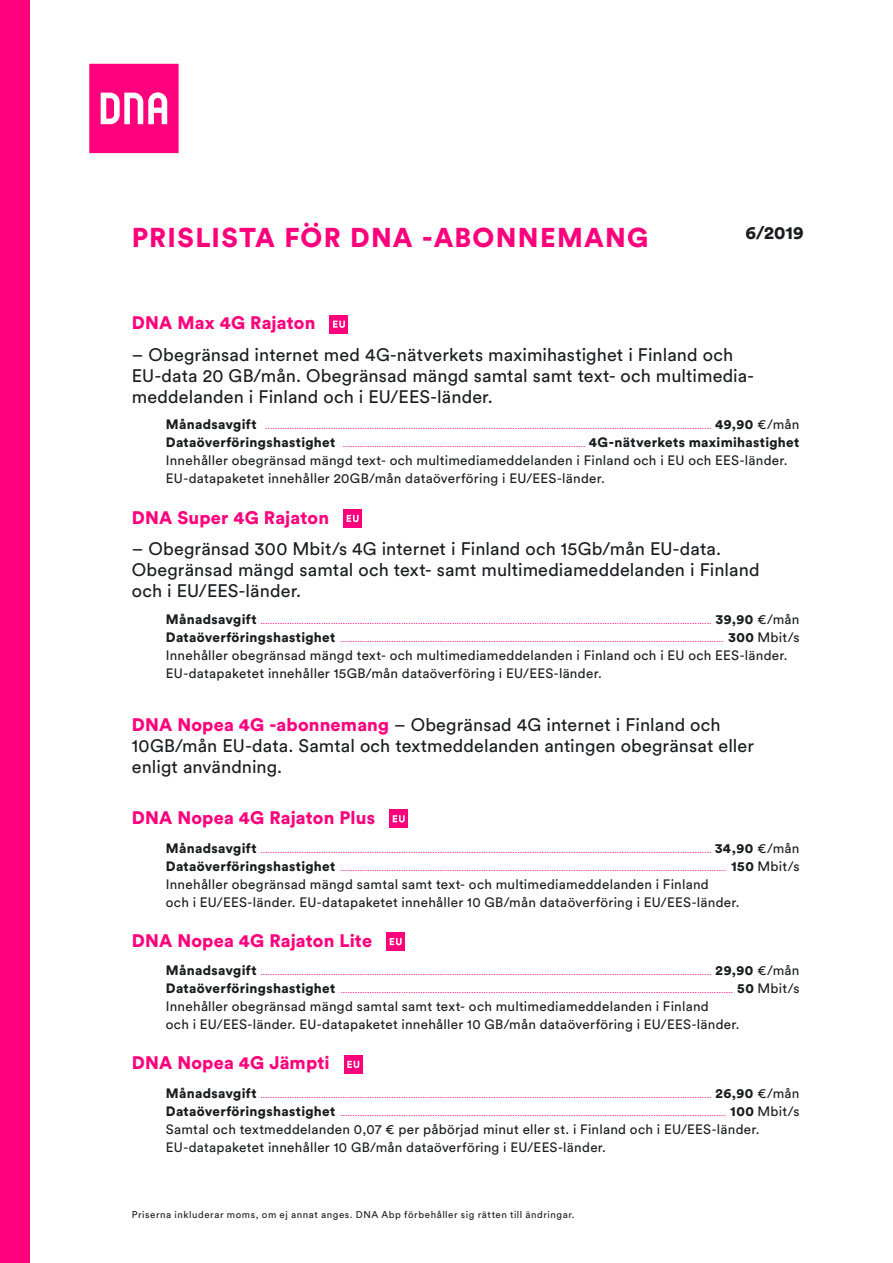
<style>
.page{position:relative;width:893px;height:1263px;background:#fff}
.page>*{position:absolute;margin:0;border:0;box-sizing:border-box;transform-origin:0 0}
.Hinnasto_otsikko_1{font:900 27px "Circular Std";letter-spacing:.05em;color:#ff007d}
.Hinnasto_ingressi{font:18px/21px "Circular Std";letter-spacing:.005em;color:#1b1c20}
.Hinnasto_otsikko_2{font:18px/21px "Circular Std";letter-spacing:.005em;color:#1b1c20}
.Hinnasto_otsikko_2-2{font:900 18px "Circular Std";letter-spacing:.01em;color:#ff007d}
.t1{font:900 18px "Circular Std";color:#1b1c20}
.Hinnasto_teksti{font:13.5px/18px "Circular Std";letter-spacing:.02em;color:#1b1c20}
.t2{font:9.75px "Circular Std";letter-spacing:.055em;color:#1b1c20}
.Hinnasto_hintarivi{font:8.25px "Circular Std";color:#ff007d}
.Hinnasto_hintarivi_k{font:8.25px "Circular Std";color:#ff007d}
.s1{font-weight:900;font-size:13.5px;color:#1b1c20}
.s2{font-size:13.5px;color:#1b1c20}
.s3{font-weight:900;color:#ff007d}
</style>
<div class="page">
<div style="left:0;top:0;width:30px;height:1263px;background:#ff007d"></div>
<svg style="left:89px;top:64px;width:90px;height:89px;background:#ff2791"></svg>
<div style="left:389px;top:810px;width:19px;height:18px;background:#ff007d"></div>
<svg style="left:393px;top:815px;width:12px;height:7px"></svg>
<div style="left:386px;top:932px;width:19px;height:19px;background:#ff007d"></div>
<svg style="left:390px;top:938px;width:12px;height:7px"></svg>
<div style="left:344px;top:1055px;width:18px;height:18px;background:#ff007d"></div>
<svg style="left:347px;top:1061px;width:12px;height:7px"></svg>
<div style="left:330px;top:315px;width:18px;height:18px;background:#ff007d"></div>
<svg style="left:333px;top:321px;width:12px;height:7px"></svg>
<div style="left:343px;top:509px;width:19px;height:19px;background:#ff007d"></div>
<svg style="left:347px;top:515px;width:12px;height:7px"></svg>
<p class="Hinnasto_otsikko_1" style="left:132px;top:219px;width:518px">PRISLISTA FÖR DNA -ABONNEMANG</p>
<p class="t1" style="left:745px;top:221px;width:60px">6/2019</p>
<p class="Hinnasto_otsikko_2-2" style="left:132px;top:311px;width:185px">DNA Max 4G Rajaton</p>
<p class="Hinnasto_ingressi" style="left:132px;top:344px;width:624px">– Obegränsad internet med 4G-nätverkets maximihastighet i Finland och<br>EU-data 20 GB/mån. Obegränsad mängd samtal samt text- och multimedia&shy;meddelanden i Finland och i EU/EES-länder.</p>
<p class="Hinnasto_hintarivi" style="left:166px;top:421px;width:635px"><span class="s1">Månadsavgift</span> ........................................................................................................................................................................................ <span class="s1">49,90</span> <span class="s2">€/mån</span></p>
<p class="Hinnasto_hintarivi_k" style="left:166px;top:439px;width:635px"><span class="s1">Dataöverföringshastighet</span> .................................................................................................... <span class="s1">4G-nätverkets maximihastighet</span></p>
<p class="Hinnasto_teksti" style="left:166px;top:451px;width:623px">Innehåller obegränsad mängd text- och multimediameddelanden i Finland och i EU och EES-länder.<br>EU-datapaketet innehåller 20GB/mån dataöverföring i EU/EES-länder.</p>
<p class="Hinnasto_otsikko_2-2" style="left:132px;top:505px;width:199px">DNA Super 4G Rajaton</p>
<p class="Hinnasto_ingressi" style="left:132px;top:538px;width:629px">– Obegränsad 300 Mbit/s 4G internet i Finland och 15Gb/mån EU-data.<br>Obegränsad mängd samtal och text- samt multimediameddelanden i Finland och i EU/EES-länder.</p>
<p class="Hinnasto_hintarivi" style="left:166px;top:616px;width:635px"><span class="s1">Månadsavgift</span> .......................................................................................................................................................................................... <span class="s1">39,90</span> <span class="s2">€/mån</span></p>
<p class="Hinnasto_hintarivi" style="left:166px;top:634px;width:635px"><span class="s1">Dataöverföringshastighet</span> .............................................................................................................................................................. <span class="s1">300</span> <span class="s2">Mbit/s</span></p>
<p class="Hinnasto_teksti" style="left:166px;top:646px;width:623px">Innehåller obegränsad mängd text- och multimediameddelanden i Finland och i EU och EES-länder.<br>EU-datapaketet innehåller 15GB/mån dataöverföring i EU/EES-länder.</p>
<p class="Hinnasto_otsikko_2" style="left:132px;top:714px;width:624px"><span class="s3">DNA Nopea 4G -abonnemang</span> – Obegränsad 4G internet i Finland och<br>10GB/mån EU-data. Samtal och textmeddelanden antingen obegränsat eller enligt användning.</p>
<p class="Hinnasto_otsikko_2-2" style="left:132px;top:805px;width:245px">DNA Nopea 4G Rajaton Plus</p>
<p class="Hinnasto_hintarivi" style="left:166px;top:845px;width:635px"><span class="s1">Månadsavgift</span> .......................................................................................................................................................................................... <span class="s1">34,90</span> <span class="s2">€/mån</span></p>
<p class="Hinnasto_hintarivi" style="left:166px;top:863px;width:635px"><span class="s1">Dataöverföringshastighet</span> ............................................................................................................................................................... <span class="s1">150</span> <span class="s2">Mbit/s</span></p>
<p class="Hinnasto_teksti" style="left:166px;top:875px;width:575px">Innehåller obegränsad mängd samtal samt text- och multimediameddelanden i Finland<br>och i EU/EES-länder. EU-datapaketet innehåller 10 GB/mån dataöverföring i EU/EES-länder.</p>
<p class="Hinnasto_otsikko_2-2" style="left:132px;top:928px;width:242px">DNA Nopea 4G Rajaton Lite</p>
<p class="Hinnasto_hintarivi" style="left:166px;top:967px;width:635px"><span class="s1">Månadsavgift</span> .......................................................................................................................................................................................... <span class="s1">29,90</span> <span class="s2">€/mån</span></p>
<p class="Hinnasto_hintarivi" style="left:166px;top:985px;width:635px"><span class="s1">Dataöverföringshastighet</span> .................................................................................................................................................................. <span class="s1">50</span> <span class="s2">Mbit/s</span></p>
<p class="Hinnasto_teksti" style="left:166px;top:997px;width:575px">Innehåller obegränsad mängd samtal samt text- och multimediameddelanden i Finland<br>och i EU/EES-länder. EU-datapaketet innehåller 10 GB/mån dataöverföring i EU/EES-länder.</p>
<p class="Hinnasto_otsikko_2-2" style="left:132px;top:1051px;width:199px">DNA Nopea 4G Jämpti</p>
<p class="Hinnasto_hintarivi" style="left:166px;top:1090px;width:635px"><span class="s1">Månadsavgift</span> .......................................................................................................................................................................................... <span class="s1">26,90</span> <span class="s2">€/mån</span></p>
<p class="Hinnasto_hintarivi" style="left:166px;top:1108px;width:635px"><span class="s1">Dataöverföringshastighet</span> ............................................................................................................................................................... <span class="s1">100</span> <span class="s2">Mbit/s</span></p>
<p class="Hinnasto_teksti" style="left:166px;top:1120px;width:595px">Samtal och textmeddelanden 0,07 € per påbörjad minut eller st. i Finland och i EU/EES-länder.<br>EU-datapaketet innehåller 10 GB/mån dataöverföring i EU/EES-länder.</p>
<p class="t2" style="left:132px;top:1209px;width:444px">Priserna inkluderar moms, om ej annat anges. DNA Abp förbehåller sig rätten till ändringar.</p>
</div>
